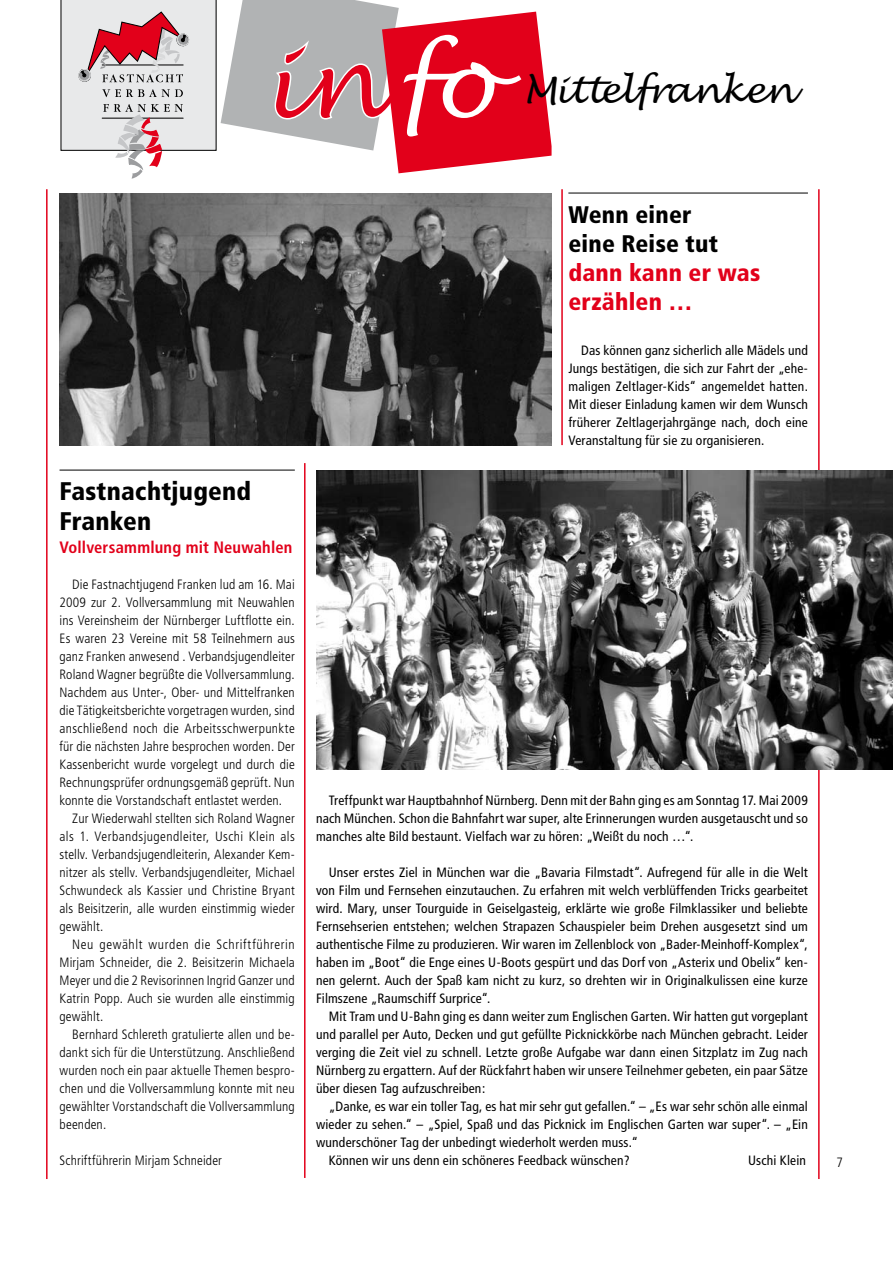
<style>
.page{position:relative;width:893px;height:1263px;background:#fff}
.page>*{position:absolute;margin:0;border:0;box-sizing:border-box;transform-origin:0 0}
.t1{font:italic 36px "Lucida Handwriting";letter-spacing:-.01em;color:#000}
.t2{font:900 condensed 25.5px/30px "Frutiger";letter-spacing:.01em;color:#000}
.t3{font:900 condensed 24px/28.8px "Frutiger";letter-spacing:.015em;color:#e2001a}
.t4{font:900 condensed 24px/28.8px "Frutiger";letter-spacing:.01em;color:#000}
.t5{font:700 condensed 16.5px "Frutiger";letter-spacing:.01em;color:#e2001a}
.t6{font:condensed 13.5px/18px "Frutiger";letter-spacing:.01em;color:#000;text-align:justify}
.t7{font:300 condensed 13.5px "Frutiger";letter-spacing:.01em;color:#000}
.t8{font:300 condensed 13.5px "Frutiger";letter-spacing:.03em;color:#000}
.t9{font:300 condensed 13.5px "Frutiger";letter-spacing:.045em;color:#000}
</style>
<div class="page">
<svg style="left:61px;top:0;width:491px;height:179px"></svg>
<hr style="left:60px;top:470px;width:235px;height:1px;background:#000">
<hr style="left:46px;top:189px;width:2px;height:990px;background:#e2001a">
<hr style="left:818px;top:189px;width:2px;height:990px;background:#e2001a">
<hr style="left:304px;top:463px;width:2px;height:715px;background:#e2001a">
<hr style="left:561px;top:189px;width:2px;height:256px;background:#e2001a">
<img style="left:60px;top:193px;width:491px;height:252px">
<hr style="left:568px;top:193px;width:240px;height:1px;background:#000">
<img style="left:316px;top:470px;width:577px;height:299px">
<h1 class="t1" style="left:523px;top:69px;width:272px">Mittelfranken</h1>
<h2 class="t2" style="left:60px;top:476px;width:193px">Fastnachtjugend<br>Franken</h2>
<p class="t5" style="left:60px;top:538px;width:234px">Vollversammlung mit Neuwahlen</p>
<p class="t7" style="left:72px;top:577px;width:224px">Die Fastnachtjugend Franken lud am 16. Mai</p>
<p class="t7" style="left:60px;top:595px;width:237px">2009 zur 2. Vollversammlung mit Neuwahlen</p>
<p class="t7" style="left:60px;top:613px;width:237px">ins Vereinsheim der Nürnberger Luftflotte ein.</p>
<p class="t7" style="left:60px;top:631px;width:237px">Es waren 23 Vereine mit 58 Teilnehmern aus</p>
<p class="t7" style="left:60px;top:649px;width:237px">ganz Franken anwesend . Verbandsjugendleiter</p>
<p class="t7" style="left:60px;top:667px;width:237px">Roland Wagner begrüßte die Vollversammlung.</p>
<p class="t7" style="left:60px;top:685px;width:237px">Nachdem aus Unter-, Ober- und Mittelfranken</p>
<p class="t7" style="left:60px;top:703px;width:237px">die Tätigkeitsberichte vorgetragen wurden, sind</p>
<p class="t8" style="left:60px;top:721px;width:237px">anschließend noch die Arbeitsschwerpunkte</p>
<p class="t7" style="left:60px;top:739px;width:237px">für die nächsten Jahre besprochen worden. Der</p>
<p class="t7" style="left:60px;top:757px;width:237px">Kassenbericht wurde vorgelegt und durch die</p>
<p class="t7" style="left:60px;top:775px;width:237px">Rechnungsprüfer ordnungsgemäß geprüft. Nun</p>
<p class="t7" style="left:60px;top:793px;width:224px">konnte die Vorstandschaft entlastet werden.</p>
<p class="t7" style="left:72px;top:811px;width:224px">Zur Wiederwahl stellten sich Roland Wagner</p>
<p class="t8" style="left:60px;top:829px;width:237px">als 1. Verbandsjugendleiter, Uschi Klein als</p>
<p class="t7" style="left:60px;top:847px;width:237px">stellv. Verbandsjugendleiterin, Alexander Kem-</p>
<p class="t7" style="left:60px;top:865px;width:237px">nitzer als stellv. Verbandsjugendleiter, Michael</p>
<p class="t7" style="left:60px;top:883px;width:237px">Schwundeck als Kassier und Christine Bryant</p>
<p class="t7" style="left:60px;top:901px;width:237px">als Beisitzerin, alle wurden einstimmig wieder</p>
<p class="t7" style="left:60px;top:919px;width:45px">gewählt.</p>
<p class="t9" style="left:72px;top:937px;width:224px">Neu gewählt wurden die Schriftführerin</p>
<p class="t7" style="left:60px;top:955px;width:237px">Mirjam Schneider, die 2. Beisitzerin Michaela</p>
<p class="t7" style="left:60px;top:973px;width:237px">Meyer und die 2 Revisorinnen Ingrid Ganzer und</p>
<p class="t7" style="left:60px;top:991px;width:237px">Katrin Popp. Auch sie wurden alle einstimmig</p>
<p class="t7" style="left:60px;top:1009px;width:45px">gewählt.</p>
<p class="t7" style="left:72px;top:1027px;width:224px">Bernhard Schlereth gratulierte allen und be-</p>
<p class="t7" style="left:60px;top:1045px;width:237px">dankt sich für die Unterstützung. Anschließend</p>
<p class="t7" style="left:60px;top:1063px;width:237px">wurden noch ein paar aktuelle Themen bespro-</p>
<p class="t7" style="left:60px;top:1081px;width:237px">chen und die Vollversammlung konnte mit neu</p>
<p class="t7" style="left:60px;top:1099px;width:237px">gewählter Vorstandschaft die Vollversammlung</p>
<p class="t7" style="left:60px;top:1117px;width:48px">beenden.</p>
<p class="t7" style="left:60px;top:1153px;width:164px">Schriftführerin Mirjam Schneider</p>
<h3 class="t4" style="left:568px;top:200px;width:151px">Wenn einer eine Reise tut</h3>
<h3 class="t3" style="left:568px;top:258px;width:193px">dann kann er was erzählen …</h3>
<p class="t6" style="left:568px;top:341px;width:241px;text-indent:13px">Das können ganz sicherlich alle Mädels und Jungs bestätigen, die sich zur Fahrt der „ehe&shy;maligen Zeltlager-Kids“ angemeldet hatten.<br>Mit dieser Einladung kamen wir dem Wunsch früherer Zeltlagerjahrgänge nach, doch eine Veranstaltung für sie zu organisieren.</p>
<p class="t6" style="left:316px;top:791px;width:493px;text-indent:13px">Treffpunkt war Hauptbahnhof Nürnberg. Denn mit der Bahn ging es am Sonntag 17. Mai 2009 nach München. Schon die Bahnfahrt war super, alte Erinnerungen wurden ausgetauscht und so manches alte Bild bestaunt. Vielfach war zu hören: „Weißt du noch …“.</p>
<p class="t6" style="left:316px;top:863px;width:493px;text-indent:13px">Unser erstes Ziel in München war die „Bavaria Filmstadt“. Aufregend für alle in die Welt von Film und Fernsehen einzutauchen. Zu erfahren mit welch verblüffenden Tricks gearbeitet wird. Mary, unser Tourguide in Geiselgasteig, erklärte wie große Filmklassiker und beliebte Fernsehserien entstehen; welchen Strapazen Schauspieler beim Drehen ausgesetzt sind um authentische Filme zu produzieren. Wir waren im Zellenblock von „Bader-Meinhoff-Komplex“, haben im „Boot“ die Enge eines U-Boots gespürt und das Dorf von „Asterix und Obelix“ ken&shy;nen gelernt. Auch der Spaß kam nicht zu kurz, so drehten wir in Originalkulissen eine kurze Filmszene „Raumschiff Surprice“.</p>
<p class="t6" style="left:316px;top:1007px;width:493px;text-indent:13px">Mit Tram und U-Bahn ging es dann weiter zum Englischen Garten. Wir hatten gut vorgeplant und parallel per Auto, Decken und gut gefüllte Picknickkörbe nach München gebracht. Leider verging die Zeit viel zu schnell. Letzte große Aufgabe war dann einen Sitzplatz im Zug nach Nürnberg zu ergattern. Auf der Rückfahrt haben wir unsere Teilnehmer gebeten, ein paar Sätze über diesen Tag aufzuschreiben:</p>
<p class="t6" style="left:329px;top:1097px;width:481px">„Danke, es war ein toller Tag, es hat mir sehr gut gefallen.“ – „Es war sehr schön alle einmal</p>
<p class="t6" style="left:316px;top:1115px;width:493px">wieder zu sehen.“ – „Spiel, Spaß und das Picknick im Englischen Garten war super“. – „Ein</p>
<p class="t6" style="left:316px;top:1133px;width:323px">wunderschöner Tag der unbedingt wiederholt werden muss.“</p>
<p class="t6" style="left:329px;top:1151px;width:302px">Können wir uns denn ein schöneres Feedback wünschen?</p>
<p class="t6" style="left:748px;top:1151px;width:59px">Uschi Klein</p>
<p class="t7" style="left:837px;top:1155px;width:8px">7</p>
</div>
